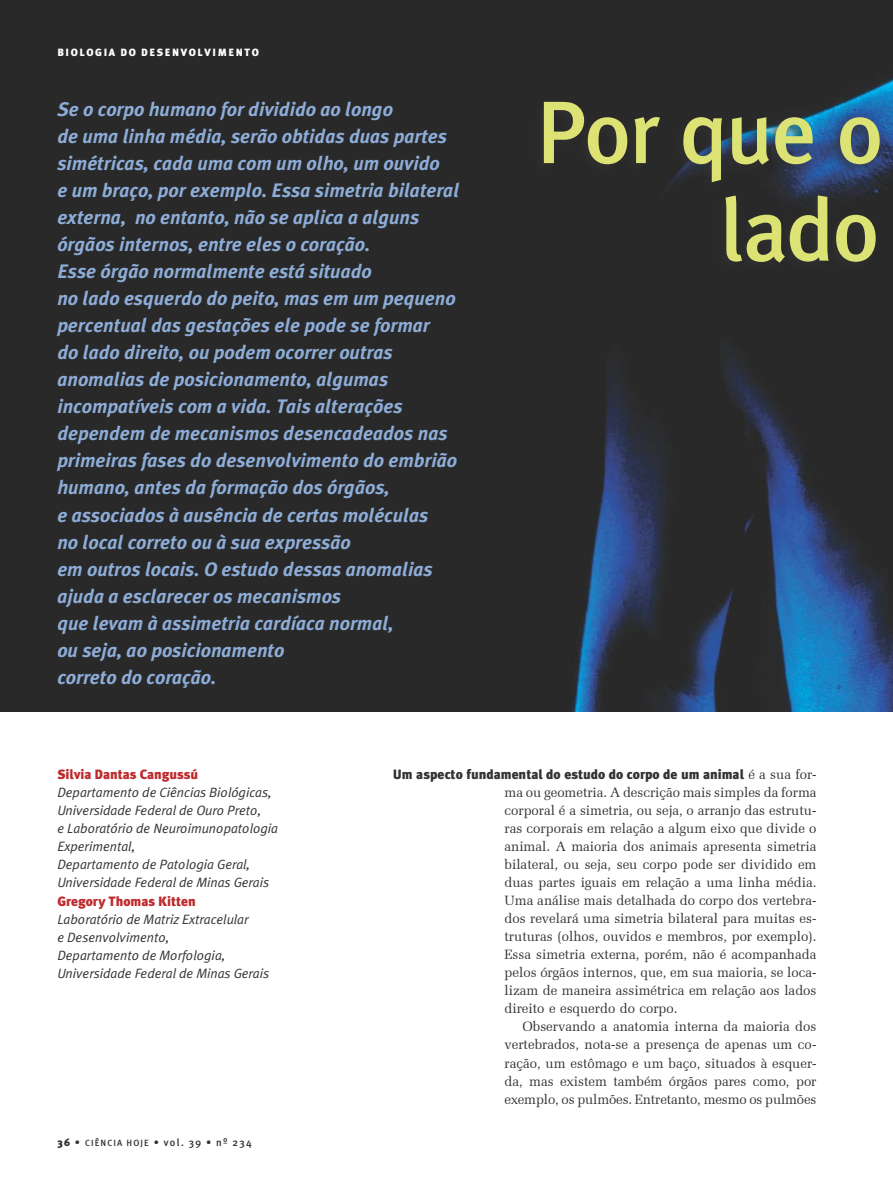
<style>
.page{position:relative;width:893px;height:1191px;background:#fff}
.page>*{position:absolute;margin:0;border:0;box-sizing:border-box;transform-origin:0 0}
.T韙ulo{font:500 88.5px/97.5px "Meta Plus";letter-spacing:-.025em;color:#dde275;text-align:right}
.Abertura{font:italic 700 19.5px/27px "Meta Plus";color:#8dadd8}
._1º_parágrafo{font:13.5px/18px "Zapf Elliptical 711 BT";color:#323235;text-align:justify}
.Nome_da_instituição{font:italic 13.5px/18px "Meta Plus Normal";color:#323235}
.Body_text{font:13.5px/18px "Zapf Elliptical 711 BT";letter-spacing:-.01em;color:#323235;text-align:justify}
._1º_parágrafo-2{font:900 13.5px "Meta Plus";color:#323235}
.Nome_do_autor{font:900 13.5px "Meta Plus";color:#be2a2d}
.t1{font:500 10.5px "Meta Plus";letter-spacing:.12em;color:#323235}
.Retranquinha{font:900 10.5px "Meta Plus";color:#fff}
.s1{font-weight:900}
.s2{font-size:9px}
.s3{font-family:"Zapf Elliptical 711 BT";font-weight:400}
</style>
<div class="page">
<img style="left:0;top:0;width:893px;height:712px">
<div style="left:530px;top:61px;width:363px;height:231px;background:#323235;opacity:.73"></div>
<p class="Retranquinha" style="left:57px;top:46px;width:203px">B I O L O G I A D O D E S E N V O L V I M E N T O</p>
<p class="Abertura" style="left:57px;top:96px;width:403px">Se o corpo humano for dividido ao longo<br>de uma linha média, serão obtidas duas partes simétricas, cada uma com um olho, um ouvido<br>e um braço, por exemplo. Essa simetria bilateral externa, no entanto, não se aplica a alguns órgãos internos, entre eles o coração.<br>Esse órgão normalmente está situado<br>no lado esquerdo do peito, mas em um pequeno percentual das gestações ele pode se formar<br>do lado direito, ou podem ocorrer outras anomalias de posicionamento, algumas incompatíveis com a vida. Tais alterações dependem de mecanismos desencadeados nas primeiras fases do desenvolvimento do embrião humano, antes da formação dos órgãos,<br>e associados à ausência de certas moléculas<br>no local correto ou à sua expressão<br>em outros locais. O estudo dessas anomalias ajuda a esclarecer os mecanismos<br>que levam à assimetria cardíaca normal,<br>ou seja, ao posicionamento<br>correto do coração.</p>
<p class="T韙ulo" style="left:536px;top:83px;width:349px">Por que o lado</p>
<p class="Nome_do_autor" style="left:57px;top:767px;width:142px">Silvia Dantas Cangussú</p>
<p class="Nome_da_instituição" style="left:57px;top:783px;width:216px">Departamento de Ciências Biológicas,<br>Universidade Federal de Ouro Preto,</p>
<p class="Nome_da_instituição" style="left:57px;top:819px;width:222px">e Laboratório de Neuroimunopatologia<br>Experimental,</p>
<p class="Nome_da_instituição" style="left:57px;top:855px;width:213px">Departamento de Patologia Geral,<br>Universidade Federal de Minas Gerais</p>
<p class="Nome_do_autor" style="left:57px;top:893px;width:140px">Gregory Thomas Kitten</p>
<p class="Nome_da_instituição" style="left:57px;top:909px;width:193px">Laboratório de Matriz Extracelular e Desenvolvimento,</p>
<p class="Nome_da_instituição" style="left:57px;top:945px;width:213px">Departamento de Morfologia,<br>Universidade Federal de Minas Gerais</p>
<p class="t1" style="left:57px;top:1135px;width:196px"><span class="s1">36</span> • <span class="s2">CIÊNCIA HOJE</span> • vol. 39 • nº 234</p>
<p class="_1º_parágrafo-2" style="left:393px;top:767px;width:425px">Um aspecto fundamental do estudo do corpo de um animal <span class="s3">é a sua for-</span></p>
<p class="_1º_parágrafo" style="left:505px;top:783px;width:314px">ma ou geometria. A descrição mais simples da forma corporal é a simetria, ou seja, o arranjo das estrutu&shy;ras corporais em relação a algum eixo que divide o animal. A maioria dos animais apresenta simetria bilateral, ou seja, seu corpo pode ser dividido em duas partes iguais em relação a uma linha média.<br>Uma análise mais detalhada do corpo dos vertebra&shy;dos revelará uma simetria bilateral para muitas es&shy;truturas (olhos, ouvidos e membros, por exemplo).<br>Essa simetria externa, porém, não é acompanhada pelos órgãos internos, que, em sua maioria, se loca&shy;lizam de maneira assimétrica em relação aos lados direito e esquerdo do corpo.</p>
<p class="Body_text" style="left:505px;top:1017px;width:314px;text-indent:18px">Observando a anatomia interna da maioria dos vertebrados, nota-se a presença de apenas um co&shy;ração, um estômago e um baço, situados à esquer&shy;da, mas existem também órgãos pares como, por exemplo, os pulmões. Entretanto, mesmo os pulmões</p>
</div>
